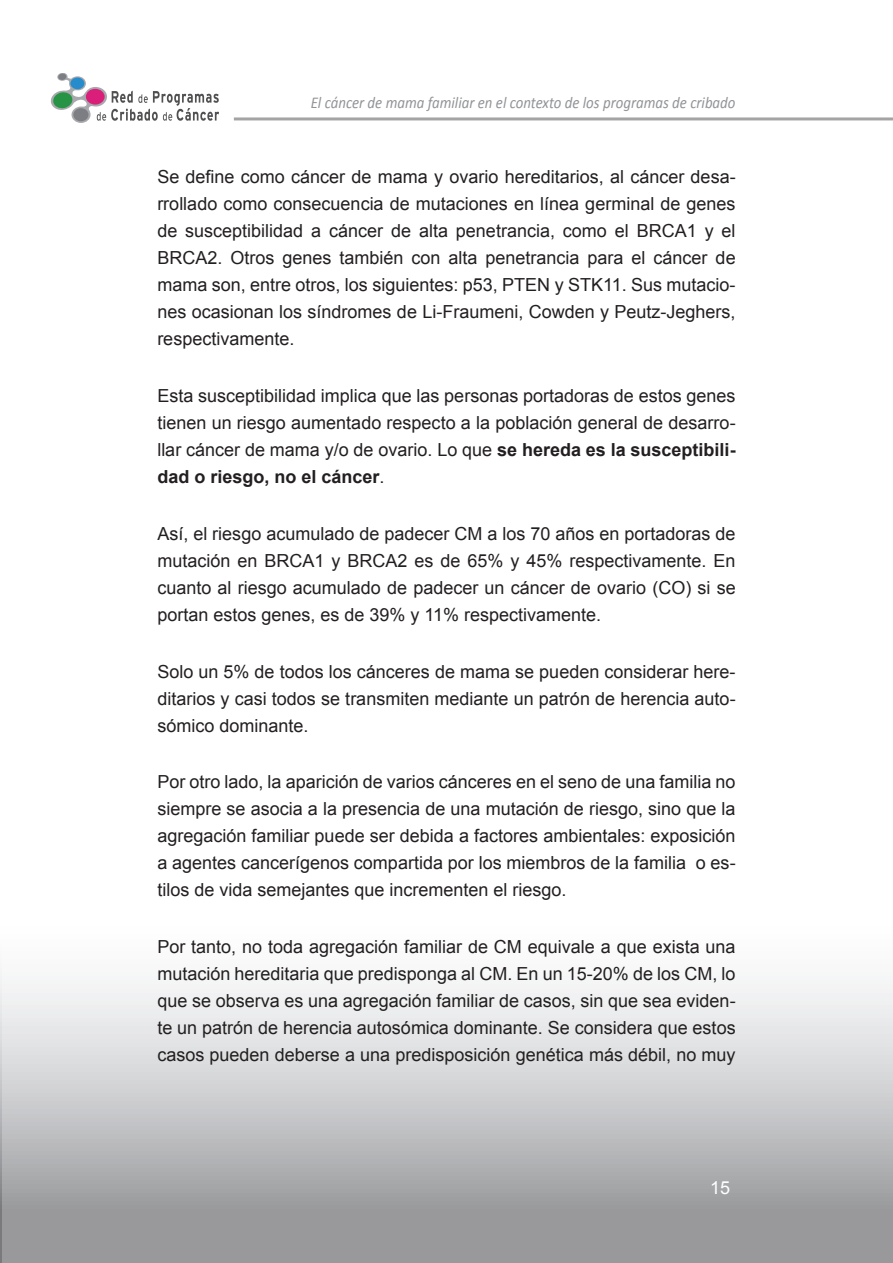
<style>
.page{position:relative;width:893px;height:1263px;background:#fff}
.page>*{position:absolute;margin:0;border:0;box-sizing:border-box;transform-origin:0 0}
.t1{font:18px/27px "Arial";color:#231f20;text-align:justify}
.t2{font:18px "Arial";color:#fff}
.t3{font:italic 16.5px "Calibri";color:#919396;scale:.9 1}
.s1{font-weight:700}
</style>
<div class="page">
<svg style="left:1px;top:972px;width:892px;height:291px;background:#c3c4c6"></svg>
<svg style="left:0;top:972px;width:1px;height:291px"></svg>
<hr style="left:234px;top:117px;width:659px;height:3px;background:#231f20">
<svg style="left:50px;top:73px;width:169px;height:50px"></svg>
<p class="t3" style="left:311px;top:92px;width:474px">El cáncer de mama familiar en el contexto de los programas de cribado</p>
<p class="t1" style="left:157px;top:164px;width:580px">Se define como cáncer de mama y ovario hereditarios, al cáncer desa&shy;rrollado como consecuencia de mutaciones en línea germinal de genes de susceptibilidad a cáncer de alta penetrancia, como el BRCA1 y el BRCA2. Otros genes también con alta penetrancia para el cáncer de mama son, entre otros, los siguientes: p53, PTEN y STK11. Sus mutacio&shy;nes ocasionan los síndromes de Li-Fraumeni, Cowden y Peutz-Jeghers, respectivamente.</p>
<p class="t1" style="left:157px;top:382px;width:580px">Esta susceptibilidad implica que las personas portadoras de estos genes tienen un riesgo aumentado respecto a la población general de desarro&shy;llar cáncer de mama y/o de ovario. Lo que <span class="s1">se hereda es la susceptibili&shy;dad o riesgo, no el cáncer</span>.</p>
<p class="t1" style="left:157px;top:520px;width:580px">Así, el riesgo acumulado de padecer CM a los 70 años en portadoras de mutación en BRCA1 y BRCA2 es de 65% y 45% respectivamente. En cuanto al riesgo acumulado de padecer un cáncer de ovario (CO) si se portan estos genes, es de 39% y 11% respectivamente.</p>
<p class="t1" style="left:157px;top:658px;width:580px">Solo un 5% de todos los cánceres de mama se pueden considerar here&shy;ditarios y casi todos se transmiten mediante un patrón de herencia auto&shy;sómico dominante.</p>
<p class="t1" style="left:157px;top:769px;width:580px">Por otro lado, la aparición de varios cánceres en el seno de una familia no siempre se asocia a la presencia de una mutación de riesgo, sino que la agregación familiar puede ser debida a factores ambientales: exposición a agentes cancerígenos compartida por los miembros de la familia o es&shy;tilos de vida semejantes que incrementen el riesgo.</p>
<p class="t1" style="left:157px;top:933px;width:580px">Por tanto, no toda agregación familiar de CM equivale a que exista una mutación hereditaria que predisponga al CM. En un 15-20% de los CM, lo que se observa es una agregación familiar de casos, sin que sea eviden&shy;te un patrón de herencia autosómica dominante. Se considera que estos casos pueden deberse a una predisposición genética más débil, no muy</p>
<p class="t2" style="left:710px;top:1175px;width:22px">15</p>
</div>
